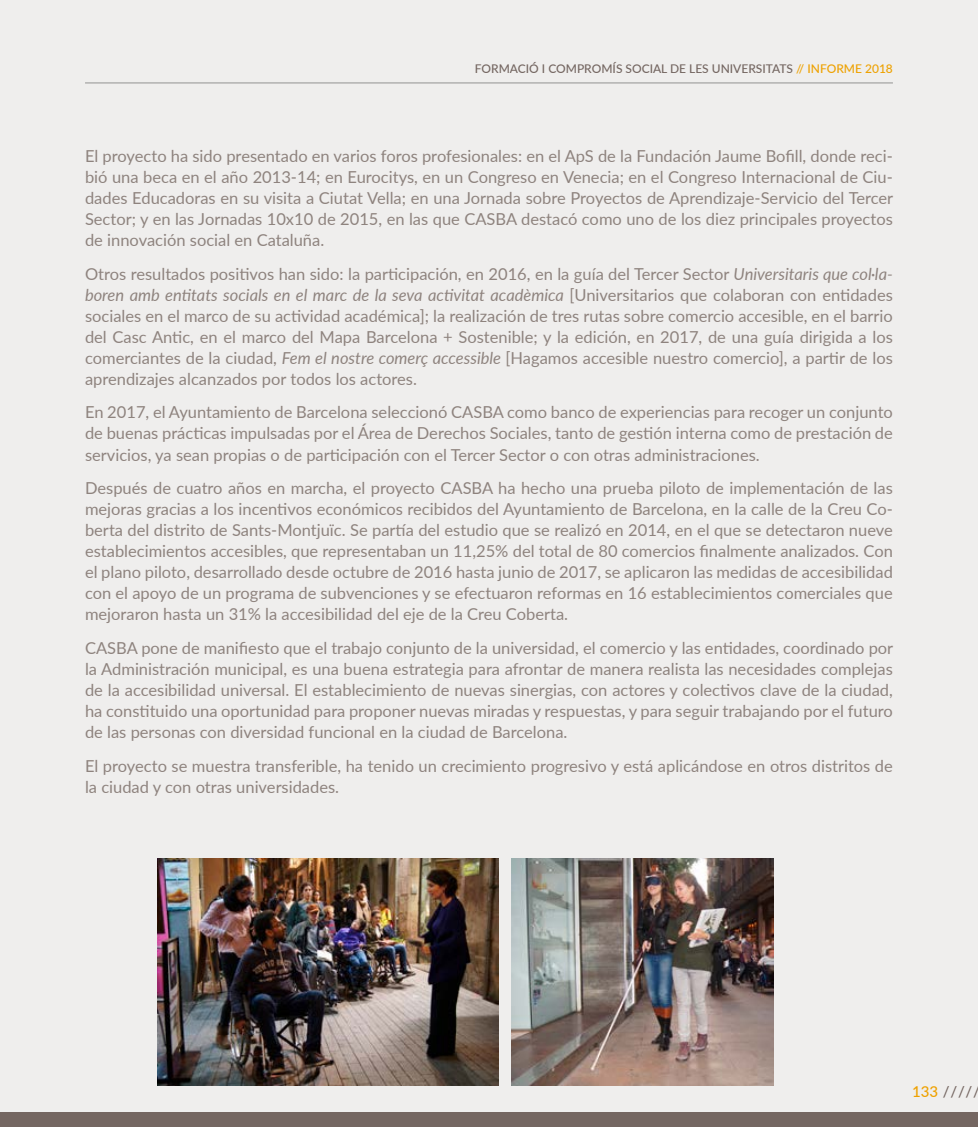
<style>
.page{position:relative;width:978px;height:1127px;background:#efeeed}
.page>*{position:absolute;margin:0;border:0;box-sizing:border-box;transform-origin:0 0}
.t1{font:16.5px/21px "Lato";color:#8e837e;text-align:justify}
.t2{font:500 15px "Lato";color:#746661}
.t3{font:500 12px "Lato";color:#746661}
.s1{color:#eea100}
.s2{font-style:italic}
</style>
<div class="page">
<hr style="left:85px;top:82px;width:808px;height:1px;background:#9d9d9c">
<div style="left:0;top:1112px;width:978px;height:15px;background:#746661"></div>
<img style="left:157px;top:858px;width:342px;height:227px">
<img style="left:511px;top:858px;width:263px;height:227px">
<p class="t3" style="left:475px;top:60px;width:420px">FORMACIÓ I COMPROMÍS SOCIAL DE LES UNIVERSITATS <span class="s1">// INFORME 2018</span></p>
<p class="t1" style="left:85px;top:145px;width:810px">El proyecto ha sido presentado en varios foros profesionales: en el ApS de la Fundación Jaume Bofill, donde reci&shy;bió una beca en el año 2013-14; en Eurocitys, en un Congreso en Venecia; en el Congreso Internacional de Ciu&shy;dades Educadoras en su visita a Ciutat Vella; en una Jornada sobre Proyectos de Aprendizaje-Servicio del Tercer Sector; y en las Jornadas 10x10 de 2015, en las que CASBA destacó como uno de los diez principales proyectos de innovación social en Cataluña.</p>
<p class="t1" style="left:85px;top:262px;width:809px">Otros resultados positivos han sido: la participación, en 2016, en la guía del Tercer Sector <span class="s2">Universitaris que col·la&shy;boren amb entitats socials en el marc de la seva activitat acadèmica</span> [Universitarios que colaboran con entidades sociales en el marco de su actividad académica]; la realización de tres rutas sobre comercio accesible, en el barrio del Casc Antic, en el marco del Mapa Barcelona + Sostenible; y la edición, en 2017, de una guía dirigida a los comerciantes de la ciudad, <span class="s2">Fem el nostre comerç accessible</span> [Hagamos accesible nuestro comercio], a partir de los aprendizajes alcanzados por todos los actores.</p>
<p class="t1" style="left:85px;top:401px;width:809px">En 2017, el Ayuntamiento de Barcelona seleccionó CASBA como banco de experiencias para recoger un conjunto de buenas prácticas impulsadas por el Área de Derechos Sociales, tanto de gestión interna como de prestación de servicios, ya sean propias o de participación con el Tercer Sector o con otras administraciones.</p>
<p class="t1" style="left:85px;top:477px;width:809px">Después de cuatro años en marcha, el proyecto CASBA ha hecho una prueba piloto de implementación de las mejoras gracias a los incentivos económicos recibidos del Ayuntamiento de Barcelona, en la calle de la Creu Co&shy;berta del distrito de Sants-Montjuïc. Se partía del estudio que se realizó en 2014, en el que se detectaron nueve establecimientos accesibles, que representaban un 11,25% del total de 80 comercios finalmente analizados. Con el plano piloto, desarrollado desde octubre de 2016 hasta junio de 2017, se aplicaron las medidas de accesibilidad con el apoyo de un programa de subvenciones y se efectuaron reformas en 16 establecimientos comerciales que mejoraron hasta un 31% la accesibilidad del eje de la Creu Coberta.</p>
<p class="t1" style="left:85px;top:637px;width:810px">CASBA pone de manifiesto que el trabajo conjunto de la universidad, el comercio y las entidades, coordinado por la Administración municipal, es una buena estrategia para afrontar de manera realista las necesidades complejas de la accesibilidad universal. El establecimiento de nuevas sinergias, con actores y colectivos clave de la ciudad, ha constituido una oportunidad para proponer nuevas miradas y respuestas, y para seguir trabajando por el futuro de las personas con diversidad funcional en la ciudad de Barcelona.</p>
<p class="t1" style="left:85px;top:755px;width:809px">El proyecto se muestra transferible, ha tenido un crecimiento progresivo y está aplicándose en otros distritos de la ciudad y con otras universidades.</p>
<p class="t2" style="left:912px;top:1081px;width:69px"><span class="s1">133</span> /////</p>
</div>
